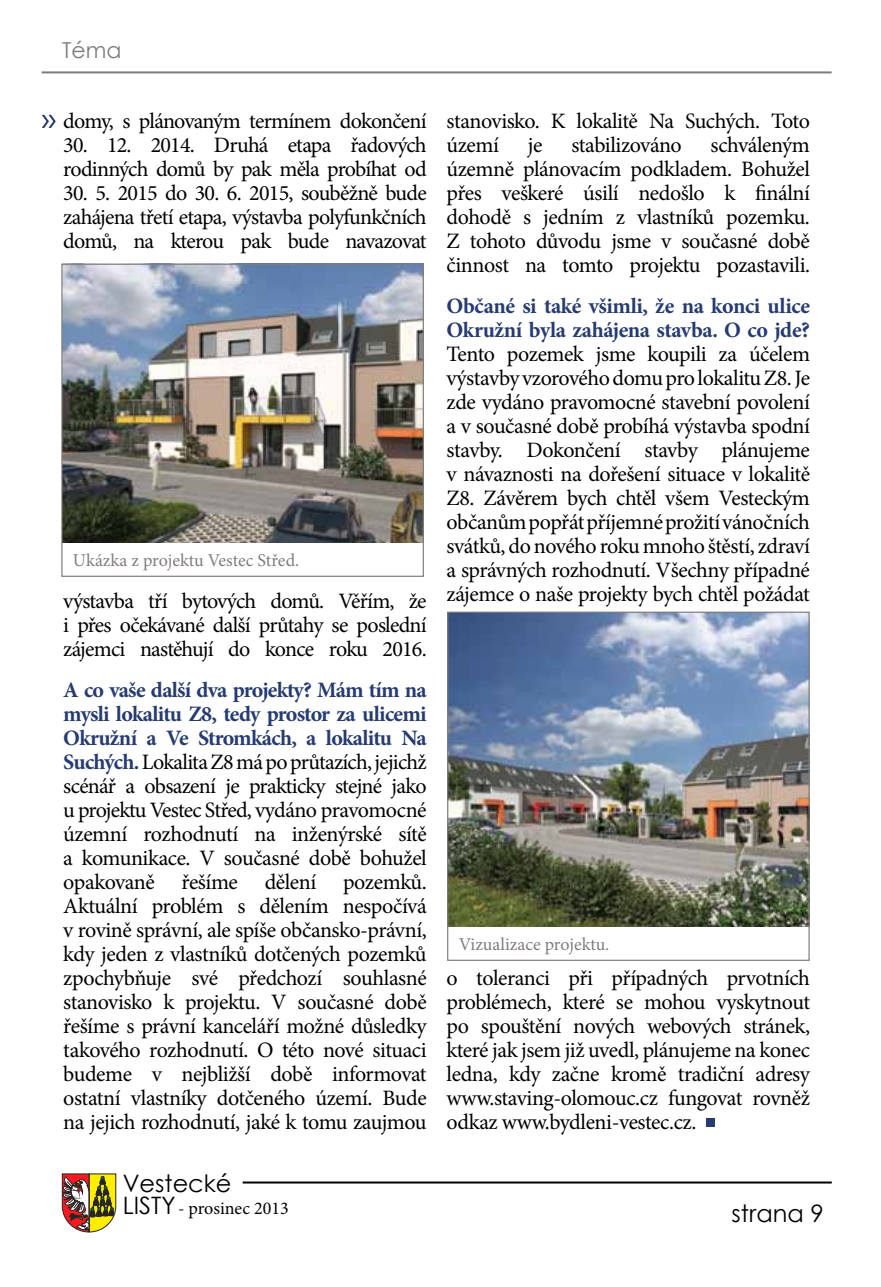
<style>
.page{position:relative;width:881px;height:1287px;background:#fff}
.page>*{position:absolute;margin:0;border:0;box-sizing:border-box;transform-origin:0 0}
.t1{font:24px "Century Gothic";color:#000}
.t2{font:22px/24px "Minion Pro";letter-spacing:-.03em;color:#000;text-align:justify}
.t3{font:22px "Century Gothic";color:#807c7a}
.t4{font:18px "Minion Pro";color:#807c7a}
.t5{font:18px "Minion Pro";color:#000}
.s1{font-weight:700;color:#263b71}
.s2{font-family:"Century Gothic";font-size:24px}
</style>
<div class="page">
<hr style="left:42px;top:71px;width:789px;height:2px;background:#807c7a">
<hr style="left:242px;top:1181px;width:589px;height:2px;background:#000">
<svg style="left:62px;top:1173px;width:54px;height:60px"></svg>
<img style="left:63px;top:266px;width:358px;height:276px">
<img style="left:449px;top:614px;width:358px;height:312px">
<div style="left:61px;top:264px;width:362px;height:313px;border:1px solid #807c7a"></div>
<div style="left:447px;top:612px;width:362px;height:349px;border:1px solid #807c7a"></div>
<svg style="left:42px;top:115px;width:14px;height:13px"></svg>
<div style="left:706px;top:1119px;width:8px;height:8px;background:#263b71"></div>
<p class="t3" style="left:62px;top:35px;width:61px">Téma</p>
<p class="t2" style="left:63px;top:109px;width:365px">domy, s plánovaným termínem dokončení</p>
<p class="t2" style="left:63px;top:133px;width:365px">30. 12. 2014. Druhá etapa řadových rodinných domů by pak měla probíhat od</p>
<p class="t2" style="left:63px;top:181px;width:365px">30. 5. 2015 do 30. 6. 2015, souběžně bude zahájena třetí etapa, výstavba polyfunkčních domů, na kterou pak bude navazovat</p>
<p class="t4" style="left:73px;top:548px;width:228px">Ukázka z projektu Vestec Střed.</p>
<p class="t2" style="left:63px;top:589px;width:365px">výstavba tří bytových domů. Věřím, že i přes očekávané další průtahy se poslední zájemci nastěhují do konce roku 2016.</p>
<p class="t2" style="left:63px;top:678px;width:365px"><span class="s1">A co vaše další dva projekty? Mám tím na mysli lokalitu Z8, tedy prostor za ulicemi Okružní a Ve Stromkách, a lokalitu Na Suchých.</span> Lokalita Z8 má po průtazích, jejichž scénář a obsazení je prakticky stejné jako u projektu Vestec Střed, vydáno pravomocné územní rozhodnutí na inženýrské sítě a komunikace. V současné době bohužel opakovaně řešíme dělení pozemků.<br>Aktuální problém s dělením nespočívá v rovině správní, ale spíše občansko-právní, kdy jeden z vlastníků dotčených pozemků zpochybňuje své předchozí souhlasné stanovisko k projektu. V současné době řešíme s právní kanceláří možné důsledky takového rozhodnutí. O této nové situaci budeme v nejbližší době informovat ostatní vlastníky dotčeného území. Bude na jejich rozhodnutí, jaké k tomu zaujmou</p>
<p class="t1" style="left:123px;top:1167px;width:110px">Vestecké</p>
<p class="t5" style="left:123px;top:1196px;width:167px"><span class="s2">LISTY</span>- prosinec 2013</p>
<p class="t2" style="left:446px;top:109px;width:365px">stanovisko. K lokalitě Na Suchých. Toto území</p>
<p class="t2" style="left:446px;top:133px;width:365px;text-indent:264px">schváleným územně plánovacím podkladem. Bohužel přes veškeré úsilí nedošlo k finální dohodě s jedním z vlastníků pozemku.<br>Z tohoto důvodu jsme v současné době činnost na tomto projektu pozastavili.</p>
<p class="t2" style="left:446px;top:294px;width:365px"><span class="s1">Občané si také všimli, že na konci ulice Okružní byla zahájena stavba. O co jde?<br></span>Tento pozemek jsme koupili za účelem výstavby vzorového domu pro lokalitu Z8. Je zde vydáno pravomocné stavební povolení a v současné době probíhá výstavba spodní stavby. Dokončení stavby plánujeme v návaznosti na dořešení situace v lokalitě Z8. Závěrem bych chtěl všem Vesteckým občanům popřát příjemné prožití vánočních svátků, do nového roku mnoho štěstí, zdraví a správných rozhodnutí. Všechny případné zájemce o naše projekty bych chtěl požádat</p>
<p class="t2" style="left:527px;top:133px;width:16px">je</p>
<p class="t2" style="left:571px;top:133px;width:112px">stabilizováno</p>
<p class="t4" style="left:458px;top:932px;width:152px">Vizualizace projektu.</p>
<p class="t2" style="left:446px;top:966px;width:365px">o toleranci při případných prvotních problémech, které se mohou vyskytnout po spouštění nových webových stránek, které jak jsem již uvedl, plánujeme na konec ledna, kdy začne kromě tradiční adresy www.staving-olomouc.cz fungovat rovněž odkaz www.bydleni-vestec.cz.</p>
<p class="t1" style="left:731px;top:1197px;width:94px">strana 9</p>
</div>
